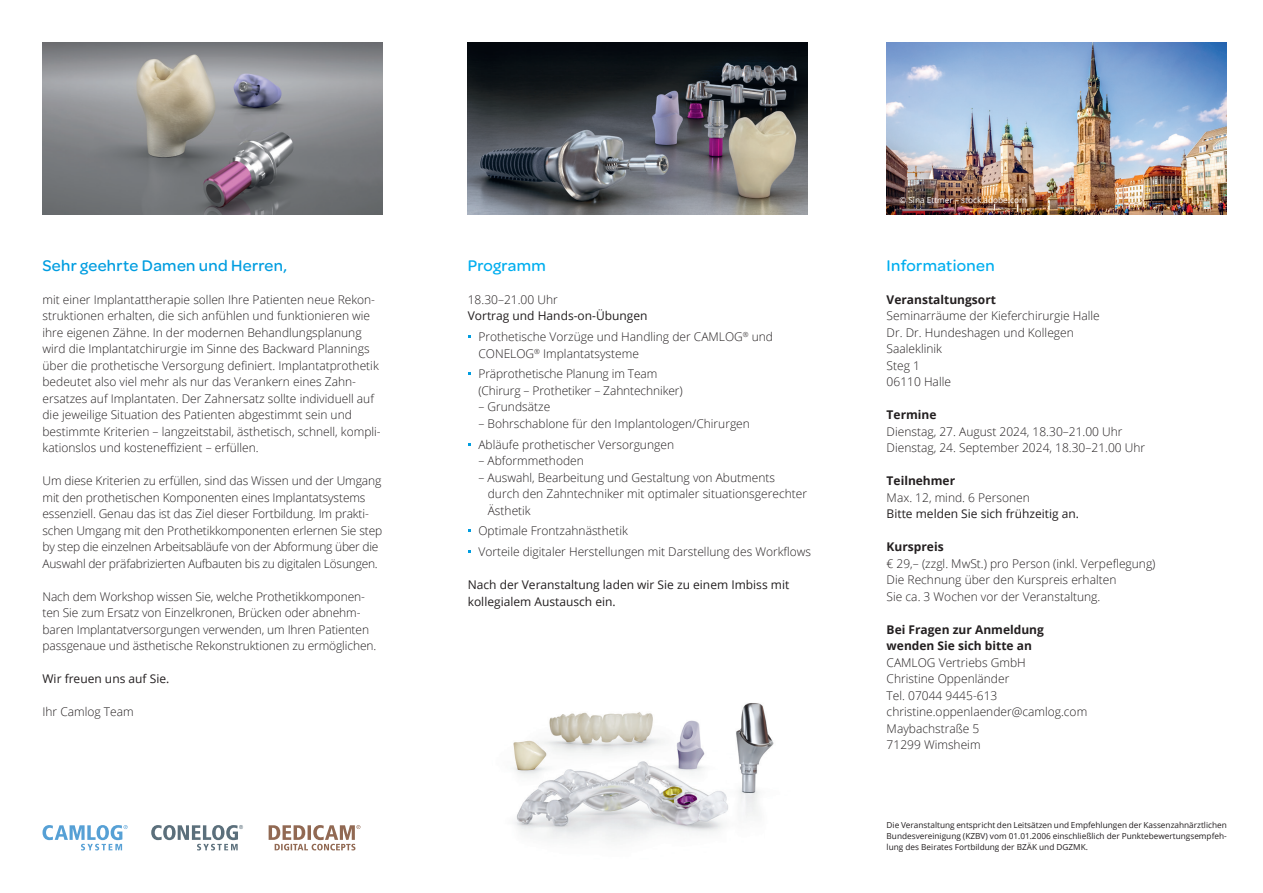
<style>
.page{position:relative;width:1263px;height:893px;background:#fff}
.page>*{position:absolute;margin:0;border:0;box-sizing:border-box;transform-origin:0 0}
.t1{font:500 16.5px "Omnes";letter-spacing:.02em;color:#009de0}
.t2{font:500 16.5px "Omnes";letter-spacing:.02em;color:#00aeef}
.t3{font:300 12px/16.5px "Open Sans";color:#231f20}
.t4{font:12px/16.5px "Open Sans";color:#231f20}
.t5{font:700 12px/16.5px "Open Sans";color:#231f20}
.t6{font:8.25px/11.2px "Open Sans";color:#231f20;text-align:justify}
.t7{font:8.25px "Open Sans";color:#fff}
.s1{font-weight:400}
</style>
<div class="page">
<img style="left:513px;top:703px;width:261px;height:139px">
<svg style="left:43px;top:825px;width:85px;height:25px"></svg>
<svg style="left:151px;top:825px;width:92px;height:25px"></svg>
<img style="left:468px;top:43px;width:340px;height:172px">
<img style="left:43px;top:43px;width:340px;height:172px">
<img style="left:887px;top:43px;width:340px;height:172px">
<svg style="left:269px;top:825px;width:91px;height:25px"></svg>
<h1 class="t1" style="left:43px;top:254px;width:246px">Sehr geehrte Damen und Herren,</h1>
<p class="t3" style="left:43px;top:291px;width:340px">mit einer Implantattherapie sollen Ihre Patienten neue Rekon&shy;struktionen erhalten, die sich anfühlen und funktionieren wie ihre eigenen Zähne. In der modernen Behandlungsplanung wird die Implantatchirurgie im Sinne des Backward Plannings über die prothetische Versorgung definiert. Implantatprothetik bedeutet also viel mehr als nur das Verankern eines Zahn&shy;ersatzes auf Implantaten. Der Zahnersatz sollte individuell auf die jeweilige Situation des Patienten abgestimmt sein und bestimmte Kriterien – langzeitstabil, ästhetisch, schnell, kompli&shy;kationslos und kosteneffizient – erfüllen.</p>
<p class="t3" style="left:43px;top:472px;width:341px">Um diese Kriterien zu erfüllen, sind das Wissen und der Umgang mit den prothetischen Komponenten eines Implantatsystems essenziell. Genau das ist das Ziel dieser Fortbildung. Im prakti&shy;schen Umgang mit den Prothetikkomponenten erlernen Sie step by step die einzelnen Arbeitsabläufe von der Abformung über die Auswahl der präfabrizierten Aufbauten bis zu digitalen Lösungen.</p>
<p class="t3" style="left:43px;top:588px;width:335px">Nach dem Workshop wissen Sie, welche Prothetikkomponen&shy;ten Sie zum Ersatz von Einzelkronen, Brücken oder abnehm&shy;baren Implantatversorgungen verwenden, um Ihren Patienten passgenaue und ästhetische Rekonstruktionen zu ermöglichen.</p>
<p class="t4" style="left:43px;top:670px;width:128px">Wir freuen uns auf Sie.</p>
<p class="t3" style="left:43px;top:703px;width:93px">Ihr Camlog Team</p>
<h1 class="t2" style="left:468px;top:254px;width:80px">Programm</h1>
<p class="t3" style="left:468px;top:291px;width:92px">18.30–21.00 Uhr</p>
<p class="t3" style="left:478px;top:305px;width:296px;line-height:20.7px;text-indent:-11px"><span class="s1">Vortrag und Hands-on-Übungen<br></span>Prothetische Vorzüge und Handling der CAMLOG<sup>®</sup> und</p>
<p class="t3" style="left:478px;top:343px;width:180px;line-height:20.7px">CONELOG<sup>®</sup> Implantatsysteme<br>Präprothetische Planung im Team</p>
<p class="t3" style="left:478px;top:382px;width:206px">(Chirurg – Prothetiker – Zahntechniker)</p>
<p class="t3" style="left:478px;top:398px;width:73px">– Grundsätze</p>
<p class="t3" style="left:478px;top:413px;width:273px;line-height:20.7px">– Bohrschablone für den Implantologen/Chirurgen<br>Abläufe prothetischer Versorgungen</p>
<p class="t3" style="left:478px;top:452px;width:107px">– Abformmethoden</p>
<p class="t3" style="left:488px;top:469px;width:321px;text-indent:-9px">– Auswahl, Bearbeitung und Gestaltung von Abutments durch den Zahntechniker mit optimaler situationsgerechter<br>Ästhetik</p>
<p class="t3" style="left:478px;top:520px;width:334px;line-height:20.7px">Optimale Frontzahnästhetik<br>Vorteile digitaler Herstellungen mit Darstellung des Workflows</p>
<p class="t4" style="left:468px;top:576px;width:323px">Nach der Veranstaltung laden wir Sie zu einem Imbiss mit kollegialem Austausch ein.</p>
<p class="t7" style="left:899px;top:195px;width:129px">© Sina Ettmer – stock.adobe.com</p>
<h1 class="t2" style="left:887px;top:254px;width:109px">Informationen</h1>
<p class="t5" style="left:887px;top:291px;width:111px">Veranstaltungsort</p>
<p class="t3" style="left:887px;top:307px;width:215px">Seminarräume der Kieferchirurgie Halle<br>Dr. Dr. Hundeshagen und Kollegen<br>Saaleklinik<br>Steg 1<br>06110 Halle</p>
<p class="t5" style="left:887px;top:406px;width:51px">Termine</p>
<p class="t3" style="left:887px;top:423px;width:260px">Dienstag, 27. August 2024, 18.30–21.00 Uhr<br>Dienstag, 24. September 2024, 18.30–21.00 Uhr</p>
<p class="t5" style="left:887px;top:472px;width:70px">Teilnehmer</p>
<p class="t3" style="left:887px;top:489px;width:145px">Max. 12, mind. 6 Personen</p>
<p class="t4" style="left:887px;top:505px;width:194px">Bitte melden Sie sich frühzeitig an.</p>
<p class="t5" style="left:887px;top:538px;width:59px">Kurspreis</p>
<p class="t3" style="left:887px;top:555px;width:270px">€ 29,– (zzgl. MwSt.) pro Person (inkl. Verpeflegung)<br>Die Rechnung über den Kurspreis erhalten<br>Sie ca. 3 Wochen vor der Veranstaltung.</p>
<p class="t5" style="left:887px;top:621px;width:159px">Bei Fragen zur Anmeldung wenden Sie sich bitte an</p>
<p class="t3" style="left:887px;top:654px;width:202px">CAMLOG Vertriebs GmbH<br>Christine Oppenländer<br>Tel. 07044 9445-613 christine.oppenlaender@camlog.com<br>Maybachstraße 5<br>71299 Wimsheim</p>
<p class="t6" style="left:887px;top:819px;width:342px">Die Veranstaltung entspricht den Leitsätzen und Empfehlungen der Kassenzahnärztlichen Bundesvereinigung (KZBV) vom 01.01.2006 einschließlich der Punktebewertungsempfeh&shy;lung des Beirates Fortbildung der BZÄK und DGZMK.</p>
</div>
